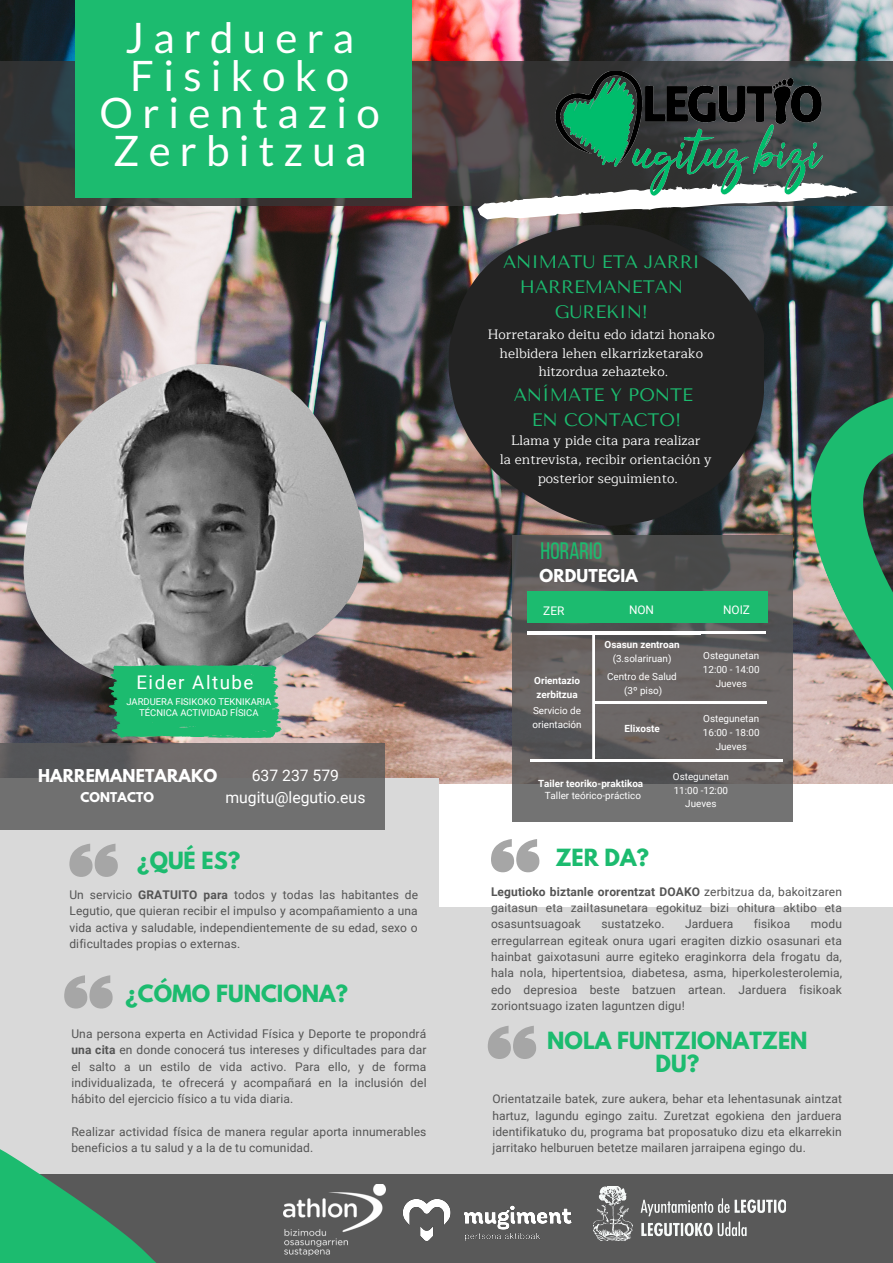
<style>
.page{position:relative;width:893px;height:1263px;background:#fff}
.page>*{position:absolute;margin:0;border:0;box-sizing:border-box;transform-origin:0 0}
.t1{font:42px/37.7px "Lato";letter-spacing:.22em;color:#fff}
.t2{font:23.7px "Bebas Neue";letter-spacing:.01em;color:#1cbb6f}
.t3{font:700 21px/23.6px "League Spartan";color:#1cbb6f;text-align:center}
.t4{font:18.83px "Roboto";letter-spacing:.08em;color:#fff}
.t5{font:18px/24.8px "Tenor Sans";color:#1cbb6f;text-align:center}
.t6{font:15.75px "Roboto";color:#fff}
.t7{font:700 15.75px "League Spartan";letter-spacing:.01em;color:#fff}
.t8{font:13.5px "Maitree";color:#fff}
.t9{font:12px/16.4px "Roboto";letter-spacing:.01em;color:#545454;text-align:justify}
.t10{font:700 12px "League Spartan";letter-spacing:.01em;color:#fff}
.t11{font:11.85px "Roboto";color:#fff}
.t12{font:9.9px/13.6px "Roboto";color:#fff}
.t13{font:700 9.9px/13.6px "Roboto";color:#fff}
.t14{font:9.45px "Roboto";color:#fff}
.s1{font-weight:700}
.s2{font-weight:400}
</style>
<div class="page">
<img style="left:0;top:0;width:893px;height:783px">
<div style="left:439px;top:907px;width:454px;height:356px;background:#d9d9d9"></div>
<svg style="left:0;top:61px;width:893px;height:144px;background:#423e3f"></svg>
<div style="left:75px;top:0;width:337px;height:198px;background:#1cbb6f"></div>
<div style="left:0;top:778px;width:438px;height:417px;background:#d9d9d9"></div>
<svg style="left:448px;top:225px;width:315px;height:301px;background:#323131"></svg>
<img style="left:23px;top:364px;width:342px;height:323px">
<svg style="left:477px;top:174px;width:381px;height:48px"></svg>
<svg style="left:64px;top:975px;width:49px;height:33px"></svg>
<svg style="left:69px;top:844px;width:49px;height:33px"></svg>
<svg style="left:491px;top:839px;width:48px;height:33px"></svg>
<svg style="left:488px;top:1026px;width:48px;height:33px"></svg>
<div style="left:1px;top:1174px;width:892px;height:89px;background:#595959"></div>
<svg style="left:0;top:1149px;width:156px;height:114px"></svg>
<svg style="left:0;top:743px;width:385px;height:87px;background:#6c6a6a"></svg>
<img style="left:284px;top:1184px;width:101px;height:71px">
<svg style="left:108px;top:664px;width:174px;height:74px;background:#26b470"></svg>
<svg style="left:512px;top:536px;width:254px;height:286px;background:#646161"></svg>
<img style="left:766px;top:269px;width:127px;height:553px">
<img style="left:555px;top:71px;width:267px;height:124px">
<img style="left:403px;top:1199px;width:169px;height:42px">
<img style="left:594px;top:1186px;width:192px;height:54px">
<div style="left:526px;top:591px;width:241px;height:32px;background:#1cbb6f"></div>
<hr style="left:593px;top:701px;width:174px;height:3px;background:#fff">
<hr style="left:592px;top:632px;width:174px;height:2px;background:#fff">
<hr style="left:609px;top:760px;width:173px;height:2px;background:#fff">
<hr style="left:529px;top:760px;width:174px;height:2px;background:#fff">
<hr style="left:526px;top:632px;width:174px;height:2px;background:#fff">
<hr style="left:592px;top:633px;width:3px;height:126px;background:#fff">
<p class="t1" style="left:125px;top:18px;width:230px">Jarduera<br>Fisikoko</p>
<p class="t1" style="left:100px;top:93px;width:282px;text-align:center">Orientazio<br>Zerbitzua</p>
<p class="t4" style="left:136px;top:672px;width:119px">Eider Altube</p>
<p class="t14" style="left:126px;top:696px;width:146px">JARDUERA FISIKOKO TEKNIKARIA</p>
<p class="t14" style="left:139px;top:707px;width:121px">TÉCNICA ACTIVIDAD FÍSICA</p>
<p class="t7" style="left:38px;top:768px;width:181px">HARREMANETARAKO</p>
<p class="t10" style="left:80px;top:791px;width:75px">CONTACTO</p>
<p class="t6" style="left:252px;top:766px;width:89px">637 237 579</p>
<p class="t6" style="left:225px;top:788px;width:141px">mugitu@legutio.eus</p>
<p class="t3" style="left:137px;top:851px;width:105px">¿QUÉ ES?</p>
<p class="t9" style="left:69px;top:887px;width:350px">Un servicio <span class="s1">GRATUITO para</span> todos y todas las habitantes de Legutio, que quieran recibir el impulso y acompañamiento a una vida activa y saludable, independientemente de su edad, sexo o dificultades propias o externas.</p>
<p class="t3" style="left:125px;top:984px;width:224px">¿CÓMO FUNCIONA?</p>
<p class="t9" style="left:71px;top:1026px;width:357px">Una persona experta en Actividad Física y Deporte te propondrá <span class="s1">una cita</span> en donde conocerá tus intereses y dificultades para dar el salto a un estilo de vida activo. Para ello, y de forma individualizada, te ofrecerá y acompañará en la inclusión del hábito del ejercicio físico a tu vida diaria.</p>
<p class="t9" style="left:71px;top:1123px;width:356px">Realizar actividad física de manera regular aporta innumerables beneficios a tu salud y a la de tu comunidad.</p>
<p class="t5" style="left:503px;top:250px;width:198px">ANIMATU ETA JARRI<br>HARREMANETAN<br>GUREKIN!</p>
<p class="t8" style="left:488px;top:324px;width:229px">Horretarako deitu edo idatzi honako</p>
<p class="t8" style="left:499px;top:342px;width:205px">helbidera lehen elkarrizketarako</p>
<p class="t8" style="left:538px;top:361px;width:131px">hitzordua zehazteko.</p>
<p class="t5" style="left:514px;top:383px;width:181px">ANÍMATE Y PONTE</p>
<p class="t5" style="left:532px;top:408px;width:151px">EN CONTACTO!</p>
<p class="t8" style="left:511px;top:430px;width:191px">Llama y pide cita para realizar</p>
<p class="t8" style="left:500px;top:448px;width:213px">la entrevista, recibir orientación y</p>
<p class="t8" style="left:538px;top:467px;width:142px">posterior seguimiento.</p>
<p class="t2" style="left:540px;top:542px;width:63px">HORARIO</p>
<p class="t7" style="left:539px;top:568px;width:100px">ORDUTEGIA</p>
<p class="t11" style="left:543px;top:604px;width:23px">ZER</p>
<p class="t11" style="left:629px;top:603px;width:27px">NON</p>
<p class="t11" style="left:723px;top:603px;width:28px">NOIZ</p>
<p class="t13" style="left:604px;top:638px;width:77px;text-align:center">Osasun zentroan <span class="s2">(3.solariruan)</span></p>
<p class="t12" style="left:703px;top:649px;width:58px">Ostegunetan</p>
<p class="t12" style="left:703px;top:663px;width:58px">12:00 - 14:00</p>
<p class="t12" style="left:715px;top:676px;width:33px">Jueves</p>
<p class="t12" style="left:703px;top:712px;width:58px">Ostegunetan</p>
<p class="t12" style="left:703px;top:726px;width:58px">16:00 - 18:00</p>
<p class="t12" style="left:715px;top:739px;width:33px">Jueves</p>
<p class="t13" style="left:538px;top:777px;width:107px">Tailer teoriko-praktikoa</p>
<p class="t12" style="left:544px;top:789px;width:98px">Taller teórico-práctico</p>
<p class="t12" style="left:607px;top:670px;width:71px">Centro de Salud</p>
<p class="t12" style="left:624px;top:683px;width:39px">(3º piso)</p>
<p class="t13" style="left:624px;top:722px;width:37px">Elixoste</p>
<p class="t13" style="left:534px;top:674px;width:47px">Orientazio zerbitzua</p>
<p class="t12" style="left:532px;top:704px;width:51px">Servicio de orientación</p>
<p class="t12" style="left:673px;top:770px;width:58px">Ostegunetan</p>
<p class="t12" style="left:674px;top:783px;width:56px">11:00 -12:00</p>
<p class="t12" style="left:685px;top:797px;width:33px">Jueves</p>
<p class="t3" style="left:555px;top:848px;width:95px">ZER DA?</p>
<p class="t9" style="left:491px;top:883px;width:352px"><span class="s1">Legutioko biztanle ororentzat DOAKO</span> zerbitzua da, bakoitzaren gaitasun eta zailtasunetara egokituz bizi ohitura aktibo eta osasuntsuagoak</p>
<p class="t9" style="left:601px;top:916px;width:64px">sustatzeko.</p>
<p class="t9" style="left:685px;top:916px;width:50px">Jarduera</p>
<p class="t9" style="left:754px;top:916px;width:38px">fisikoa</p>
<p class="t9" style="left:491px;top:916px;width:353px;text-indent:320px">modu erregularrean egiteak onura ugari eragiten dizkio osasunari eta hainbat gaixotasuni aurre egiteko eraginkorra dela frogatu da, hala nola, hipertentsioa, diabetesa, asma, hiperkolesterolemia, edo depresioa beste batzuen artean. Jarduera fisikoak zoriontsuago izaten laguntzen digu!</p>
<p class="t3" style="left:547px;top:1031px;width:262px">NOLA FUNTZIONATZEN<br>DU?</p>
<p class="t9" style="left:492px;top:1091px;width:351px">Orientatzaile batek, zure aukera, behar eta lehentasunak aintzat hartuz, lagundu egingo zaitu. Zuretzat egokiena den jarduera identifikatuko du, programa bat proposatuko dizu eta elkarrekin jarritako helburuen betetze mailaren jarraipena egingo du.</p>
</div>
